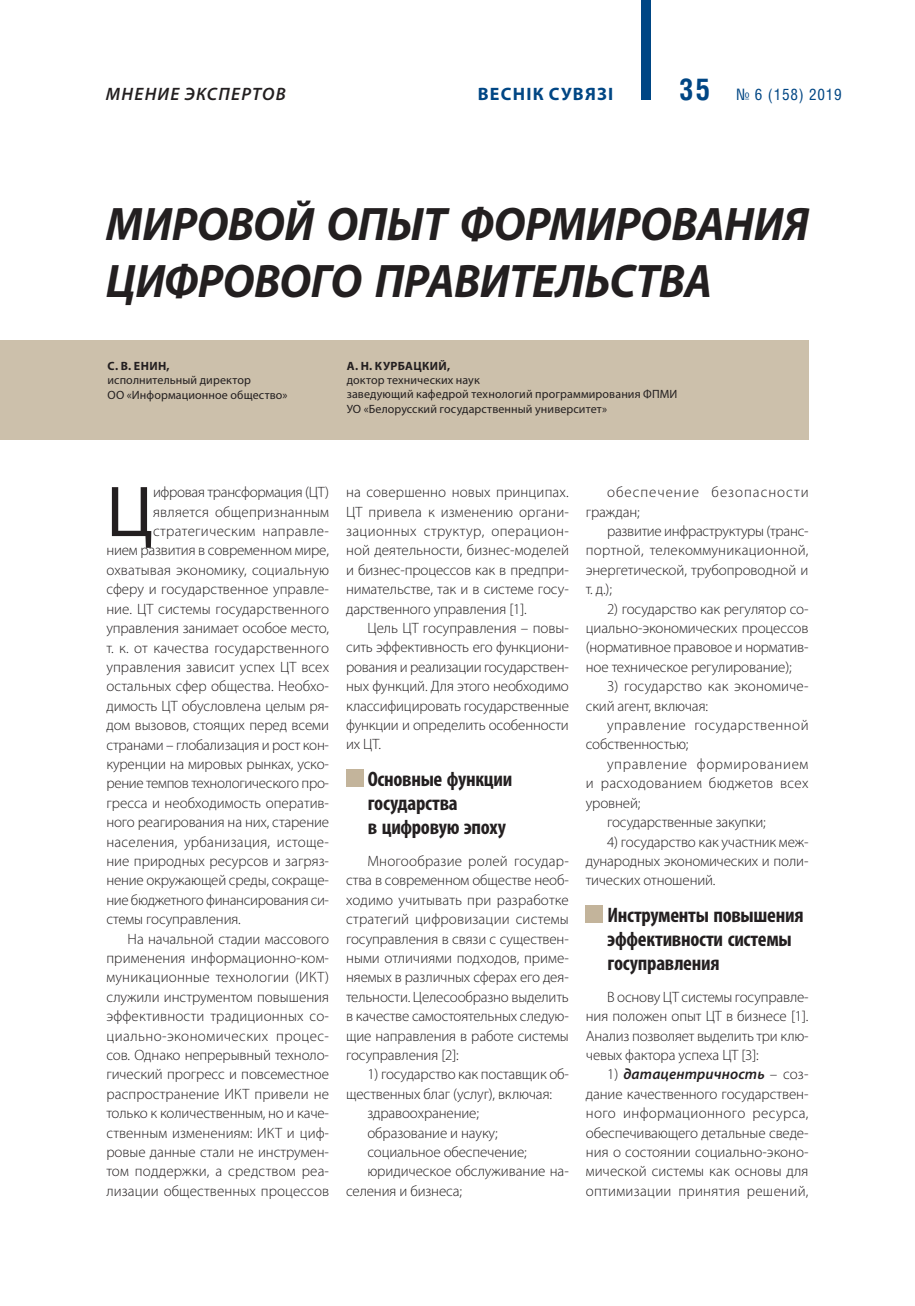
<style>
.page{position:relative;width:915px;height:1306px;background:#fff}
.page>*{position:absolute;margin:0;border:0;box-sizing:border-box;transform-origin:0 0}
._000_Text_OSNOV{font:72.6px "Myriad Pro";color:#231f20}
._300_Zagolovok_Big{font:italic 700 47.25px/57px "Myriad Pro";letter-spacing:-.01em;color:#231f20;scale:.95 1}
._000_Podzagolovok_Ne{font:700 condensed 21px/24px "Myriad Pro";letter-spacing:-.015em;color:#231f20}
.t1{font:italic 600 18px "Myriad Pro";letter-spacing:.07em;color:#231f20}
.t2{font:700 18px "Myriad Pro";letter-spacing:.07em;color:#004684}
.t3{font:15.75px "Helios Cond C";letter-spacing:.05em;color:#004684}
._000_Text_OSNOV-2{font:300 15px/19.4px "Myriad Pro";letter-spacing:-.01em;color:#231f20;text-align:justify}
._000_Text_OSNOV-3{font:300 15px "Myriad Pro";letter-spacing:.01em;color:#231f20}
._000_Text_OSNOV-4{font:300 15px "Myriad Pro";letter-spacing:.02em;color:#231f20}
._000_Text_OSNOV-5{font:300 15px/19.4px "Myriad Pro";letter-spacing:.03em;color:#231f20}
._000_Text_OSNOV-6{font:300 15px/19.4px "Myriad Pro";letter-spacing:.065em;color:#231f20}
._000_Text_OSNOV-7{font:300 15px "Myriad Pro";letter-spacing:.015em;color:#231f20}
.avtor{font:12px/14.4px "Myriad Pro";letter-spacing:.01em;color:#231f20}
.avtor-2{font:700 12px "Myriad Pro";letter-spacing:.03em;color:#231f20}
.s1{font-weight:700;font-size:30px}
.s2{font-weight:600;font-style:italic}
</style>
<div class="page">
<div style="left:0;top:340px;width:808px;height:100px;background:#ccc0ab"></div>
<div style="left:346px;top:769px;width:17px;height:17px;background:#c3b49b"></div>
<div style="left:585px;top:905px;width:17px;height:17px;background:#c3b49b"></div>
<div style="left:641px;top:0;width:10px;height:100px;background:#004684"></div>
<p class="t1" style="left:106px;top:82px;width:181px">МНЕНИЕ ЭКСПЕРТОВ</p>
<p class="t2" style="left:477px;top:82px;width:137px">ВЕСНIК СУВЯЗI</p>
<p class="t3" style="left:678px;top:84px;width:164px"><span class="s1">35</span> № 6 (158) 2019</p>
<p class="_300_Zagolovok_Big" style="left:106px;top:194px;width:741px">МИРОВОЙ ОПЫТ ФОРМИРОВАНИЯ<br>ЦИФРОВОГО ПРАВИТЕЛЬСТВА</p>
<p class="avtor-2" style="left:108px;top:358px;width:64px">С. В. ЕНИН,</p>
<p class="avtor" style="left:107px;top:373px;width:181px">исполнительный директор<br>ОО «Информационное общество»</p>
<p class="avtor-2" style="left:347px;top:358px;width:105px">А. Н. КУРБАЦКИЙ,</p>
<p class="avtor" style="left:346px;top:372px;width:134px">доктор технических наук</p>
<p class="avtor" style="left:346px;top:387px;width:332px">заведующий кафедрой технологий программирования ФПМИ</p>
<p class="avtor" style="left:346px;top:401px;width:262px">УО «Белорусский государственный университет»</p>
<p class="_000_Text_OSNOV" style="left:106px;top:467px;width:49px">Ц</p>
<p class="_000_Text_OSNOV-2" style="left:153px;top:483px;width:177px">ифровая трансформация (ЦТ)</p>
<p class="_000_Text_OSNOV-7" style="left:153px;top:503px;width:177px">является общепризнанным</p>
<p class="_000_Text_OSNOV-4" style="left:153px;top:523px;width:177px">стратегическим направле-</p>
<p class="_000_Text_OSNOV-2" style="left:106px;top:541px;width:224px">нием развития в современном мире,</p>
<p class="_000_Text_OSNOV-3" style="left:106px;top:561px;width:224px">охватывая экономику, социальную</p>
<p class="_000_Text_OSNOV-2" style="left:106px;top:580px;width:224px">сферу и государственное управле-</p>
<p class="_000_Text_OSNOV-2" style="left:106px;top:599px;width:224px">ние. ЦТ системы государственного</p>
<p class="_000_Text_OSNOV-2" style="left:106px;top:618px;width:224px">управления занимает особое место,</p>
<p class="_000_Text_OSNOV-3" style="left:106px;top:639px;width:224px">т. к. от качества государственного</p>
<p class="_000_Text_OSNOV-2" style="left:106px;top:657px;width:224px">управления зависит успех ЦТ всех</p>
<p class="_000_Text_OSNOV-2" style="left:106px;top:677px;width:224px">остальных сфер общества. Необхо-</p>
<p class="_000_Text_OSNOV-2" style="left:106px;top:696px;width:224px">димость ЦТ обусловлена целым ря-</p>
<p class="_000_Text_OSNOV-2" style="left:106px;top:715px;width:224px">дом вызовов, стоящих перед всеми</p>
<p class="_000_Text_OSNOV-2" style="left:106px;top:735px;width:224px">странами – глобализация и рост кон-</p>
<p class="_000_Text_OSNOV-2" style="left:106px;top:754px;width:224px">куренции на мировых рынках, уско-</p>
<p class="_000_Text_OSNOV-2" style="left:106px;top:774px;width:224px">рение темпов технологического про-</p>
<p class="_000_Text_OSNOV-2" style="left:106px;top:793px;width:224px">гресса и необходимость оператив-</p>
<p class="_000_Text_OSNOV-2" style="left:106px;top:812px;width:224px">ного реагирования на них, старение</p>
<p class="_000_Text_OSNOV-4" style="left:106px;top:833px;width:224px">населения, урбанизация, истоще-</p>
<p class="_000_Text_OSNOV-2" style="left:106px;top:851px;width:224px">ние природных ресурсов и загряз-</p>
<p class="_000_Text_OSNOV-2" style="left:106px;top:870px;width:224px">нение окружающей среды, сокраще-</p>
<p class="_000_Text_OSNOV-2" style="left:106px;top:890px;width:224px">ние бюджетного финансирования си-</p>
<p class="_000_Text_OSNOV-2" style="left:106px;top:909px;width:136px">стемы госуправления.</p>
<p class="_000_Text_OSNOV-2" style="left:106px;top:929px;width:224px;text-indent:21px">На начальной стадии массового применения информационно-ком&shy;муникационные технологии (ИКТ) служили инструментом повышения эффективности традиционных со&shy;циально-экономических процес&shy;сов. Однако непрерывный техноло&shy;гический прогресс и повсеместное распространение ИКТ привели не только к количественным, но и каче&shy;ственным изменениям: ИКТ и циф&shy;ровые данные стали не инструмен&shy;том поддержки, а средством реа&shy;лизации общественных процессов</p>
<p class="_000_Text_OSNOV-2" style="left:346px;top:483px;width:224px">на совершенно новых принципах.<br>ЦТ привела к изменению органи&shy;зационных структур, операцион&shy;ной деятельности, бизнес-моделей и бизнес-процессов как в предпри&shy;нимательстве, так и в системе госу&shy;дарственного управления [1].</p>
<p class="_000_Text_OSNOV-2" style="left:346px;top:618px;width:224px;text-indent:21px">Цель ЦТ госуправления – повы&shy;сить эффективность его функциони&shy;рования и реализации государствен&shy;ных функций. Для этого необходимо классифицировать государственные функции и определить особенности их ЦТ.</p>
<p class="_000_Podzagolovok_Ne" style="left:367px;top:767px;width:146px">Основные функции государства<br>в цифровую эпоху</p>
<p class="_000_Text_OSNOV-2" style="left:346px;top:851px;width:224px;text-indent:21px">Многообразие ролей государ&shy;ства в современном обществе необ&shy;ходимо учитывать при разработке стратегий цифровизации системы госуправления в связи с существен&shy;ными отличиями подходов, приме&shy;няемых в различных сферах его дея&shy;тельности. Целесообразно выделить в качестве самостоятельных следую&shy;щие направления в работе системы госуправления [2]:</p>
<p class="_000_Text_OSNOV-2" style="left:346px;top:1064px;width:224px;text-indent:21px">1) государство как поставщик об&shy;щественных благ (услуг), включая:</p>
<p class="_000_Text_OSNOV-2" style="left:367px;top:1103px;width:113px">здравоохранение;</p>
<p class="_000_Text_OSNOV-2" style="left:367px;top:1123px;width:132px">образование и науку;</p>
<p class="_000_Text_OSNOV-2" style="left:367px;top:1142px;width:161px">социальное обеспечение;</p>
<p class="_000_Text_OSNOV-2" style="left:346px;top:1161px;width:224px;text-indent:21px">юридическое обслуживание на&shy;селения и бизнеса;</p>
<p class="_000_Text_OSNOV-6" style="left:585px;top:483px;width:224px;text-indent:21px">обеспечение безопасности граждан;</p>
<p class="_000_Text_OSNOV-2" style="left:585px;top:521px;width:224px;text-indent:21px">развитие инфраструктуры (транс&shy;портной, телекоммуникационной, энергетической, трубопроводной и т. д.);</p>
<p class="_000_Text_OSNOV-2" style="left:585px;top:599px;width:224px;text-indent:21px">2) государство как регулятор со&shy;циально-экономических процессов (нормативное правовое и норматив&shy;ное техническое регулирование);</p>
<p class="_000_Text_OSNOV-2" style="left:585px;top:677px;width:224px;text-indent:21px">3) государство как экономиче&shy;ский агент, включая:</p>
<p class="_000_Text_OSNOV-5" style="left:585px;top:715px;width:224px;text-indent:21px">управление государственной собственностью;</p>
<p class="_000_Text_OSNOV-2" style="left:585px;top:754px;width:224px;text-indent:21px">управление формированием и расходованием бюджетов всех уровней;</p>
<p class="_000_Text_OSNOV-2" style="left:607px;top:812px;width:160px">государственные закупки;</p>
<p class="_000_Text_OSNOV-2" style="left:585px;top:832px;width:224px;text-indent:21px">4) государство как участник меж&shy;дународных экономических и поли&shy;тических отношений.</p>
<p class="_000_Podzagolovok_Ne" style="left:607px;top:902px;width:197px">Инструменты повышения эффективности системы госуправления</p>
<p class="_000_Text_OSNOV-2" style="left:585px;top:987px;width:224px;text-indent:21px">В основу ЦТ системы госуправле&shy;ния положен опыт ЦТ в бизнесе [1].<br>Анализ позволяет выделить три клю&shy;чевых фактора успеха ЦТ [3]:</p>
<p class="_000_Text_OSNOV-2" style="left:585px;top:1065px;width:224px;text-indent:21px">1) <span class="s2">датацентричность</span> – соз&shy;дание качественного государствен&shy;ного информационного ресурса, обеспечивающего детальные сведе&shy;ния о состоянии социально-эконо&shy;мической системы как основы для оптимизации принятия решений,</p>
</div>
